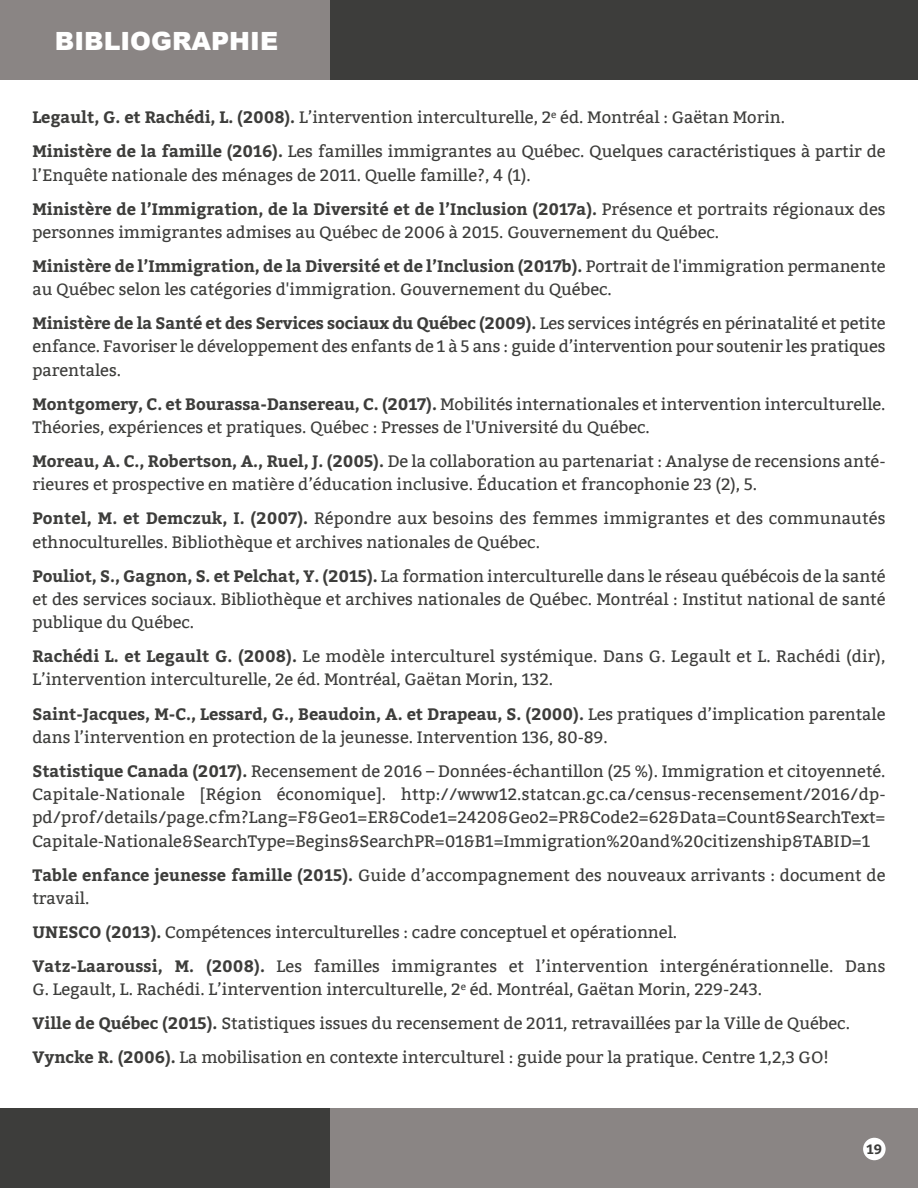
<style>
.page{position:relative;width:918px;height:1188px;background:#fff}
.page>*{position:absolute;margin:0;border:0;box-sizing:border-box;transform-origin:0 0}
.t1{font:900 25.05px "Arial";color:#fff}
.t2{font:16.5px/23.2px "Bitter";color:#3d3d3b}
.t3{font:700 13.5px "Bitter";color:#3d3d3b}
.s1{font-weight:700}
</style>
<div class="page">
<div style="left:309px;top:1108px;width:609px;height:80px;background:#8a8584"></div>
<div style="left:0;top:0;width:330px;height:80px;background:#8a8584"></div>
<div style="left:330px;top:0;width:588px;height:80px;background:#3d3d3b"></div>
<div style="left:863px;top:1138px;width:23px;height:22px;background:#fff;border-radius:50%"></div>
<div style="left:0;top:1108px;width:329px;height:80px;background:#3d3d3b"></div>
<h1 class="t1" style="left:55px;top:23px;width:225px">BIBLIOGRAPHIE</h1>
<p class="t2" style="left:32px;top:101px;width:855px;line-height:34px"><span class="s1">Legault, G. et Rachédi, L. (2008).</span> L’intervention interculturelle, 2<sup>e</sup> éd. Montréal : Gaëtan Morin.<br><span class="s1">Ministère de la famille (2016).</span> Les familles immigrantes au Québec. Quelques caractéristiques à partir de</p>
<p class="t2" style="left:32px;top:158px;width:855px;line-height:34px">l’Enquête nationale des ménages de 2011. Quelle famille?, 4 (1).<br><span class="s1">Ministère de l’Immigration, de la Diversité et de l’Inclusion (2017a).</span> Présence et portraits régionaux des</p>
<p class="t2" style="left:32px;top:215px;width:855px;line-height:34px">personnes immigrantes admises au Québec de 2006 à 2015. Gouvernement du Québec.<br><span class="s1">Ministère de l’Immigration, de la Diversité et de l’Inclusion (2017b).</span> Portrait de l'immigration permanente</p>
<p class="t2" style="left:32px;top:273px;width:855px;line-height:34px">au Québec selon les catégories d'immigration. Gouvernement du Québec.<br><span class="s1">Ministère de la Santé et des Services sociaux du Québec (2009).</span> Les services intégrés en périnatalité et petite</p>
<p class="t2" style="left:32px;top:335px;width:855px">enfance. Favoriser le développement des enfants de 1 à 5 ans : guide d’intervention pour soutenir les pratiques parentales.</p>
<p class="t2" style="left:32px;top:393px;width:855px"><span class="s1">Montgomery, C. et Bourassa-Dansereau, C. (2017).</span> Mobilités internationales et intervention interculturelle.<br>Théories, expériences et pratiques. Québec : Presses de l'Université du Québec.</p>
<p class="t2" style="left:32px;top:450px;width:855px"><span class="s1">Moreau, A. C., Robertson, A., Ruel, J. (2005).</span> De la collaboration au partenariat : Analyse de recensions anté&shy;rieures et prospective en matière d’éducation inclusive. Éducation et francophonie 23 (2), 5.</p>
<p class="t2" style="left:32px;top:507px;width:855px"><span class="s1">Pontel, M. et Demczuk, I. (2007).</span> Répondre aux besoins des femmes immigrantes et des communautés ethnoculturelles. Bibliothèque et archives nationales de Québec.</p>
<p class="t2" style="left:32px;top:565px;width:855px;text-align:justify"><span class="s1">Pouliot, S., Gagnon, S. et Pelchat, Y. (2015).</span> La formation interculturelle dans le réseau québécois de la santé et des services sociaux. Bibliothèque et archives nationales de Québec. Montréal : Institut national de santé publique du Québec.</p>
<p class="t2" style="left:32px;top:645px;width:855px"><span class="s1">Rachédi L. et Legault G. (2008).</span> Le modèle interculturel systémique. Dans G. Legault et L. Rachédi (dir),<br>L’intervention interculturelle, 2e éd. Montréal, Gaëtan Morin, 132.</p>
<p class="t2" style="left:32px;top:702px;width:855px"><span class="s1">Saint-Jacques, M-C., Lessard, G., Beaudoin, A. et Drapeau, S. (2000).</span> Les pratiques d’implication parentale dans l’intervention en protection de la jeunesse. Intervention 136, 80-89.</p>
<p class="t2" style="left:32px;top:760px;width:855px;text-align:justify"><span class="s1">Statistique Canada (2017).</span> Recensement de 2016 – Données-échantillon (25 %). Immigration et citoyenneté.<br>Capitale-Nationale [Région économique]. http://www12.statcan.gc.ca/census-recensement/2016/dp&shy;pd/prof/details/page.cfm?Lang=F&amp;Geo1=ER&amp;Code1=2420&amp;Geo2=PR&amp;Code2=62&amp;Data=Count&amp;SearchText= Capitale-Nationale&amp;SearchType=Begins&amp;SearchPR=01&amp;B1=Immigration%20and%20citizenship&amp;TABID=1</p>
<p class="t2" style="left:32px;top:863px;width:855px"><span class="s1">Table enfance jeunesse famille (2015).</span> Guide d’accompagnement des nouveaux arrivants : document de travail.</p>
<p class="t2" style="left:32px;top:915px;width:855px;line-height:34px"><span class="s1">UNESCO (2013).</span> Compétences interculturelles : cadre conceptuel et opérationnel.<br><span class="s1">Vatz-Laaroussi, M. (2008).</span> Les familles immigrantes et l’intervention intergénérationnelle. Dans</p>
<p class="t2" style="left:32px;top:973px;width:819px;line-height:34px">G. Legault, L. Rachédi. L’intervention interculturelle, 2<sup>e</sup> éd. Montréal, Gaëtan Morin, 229-243.<br><span class="s1">Ville de Québec (2015).</span> Statistiques issues du recensement de 2011, retravaillées par la Ville de Québec.<br><span class="s1">Vyncke R. (2006).</span> La mobilisation en contexte interculturel : guide pour la pratique. Centre 1,2,3 GO!</p>
<p class="t3" style="left:866px;top:1139px;width:17px">19</p>
</div>
